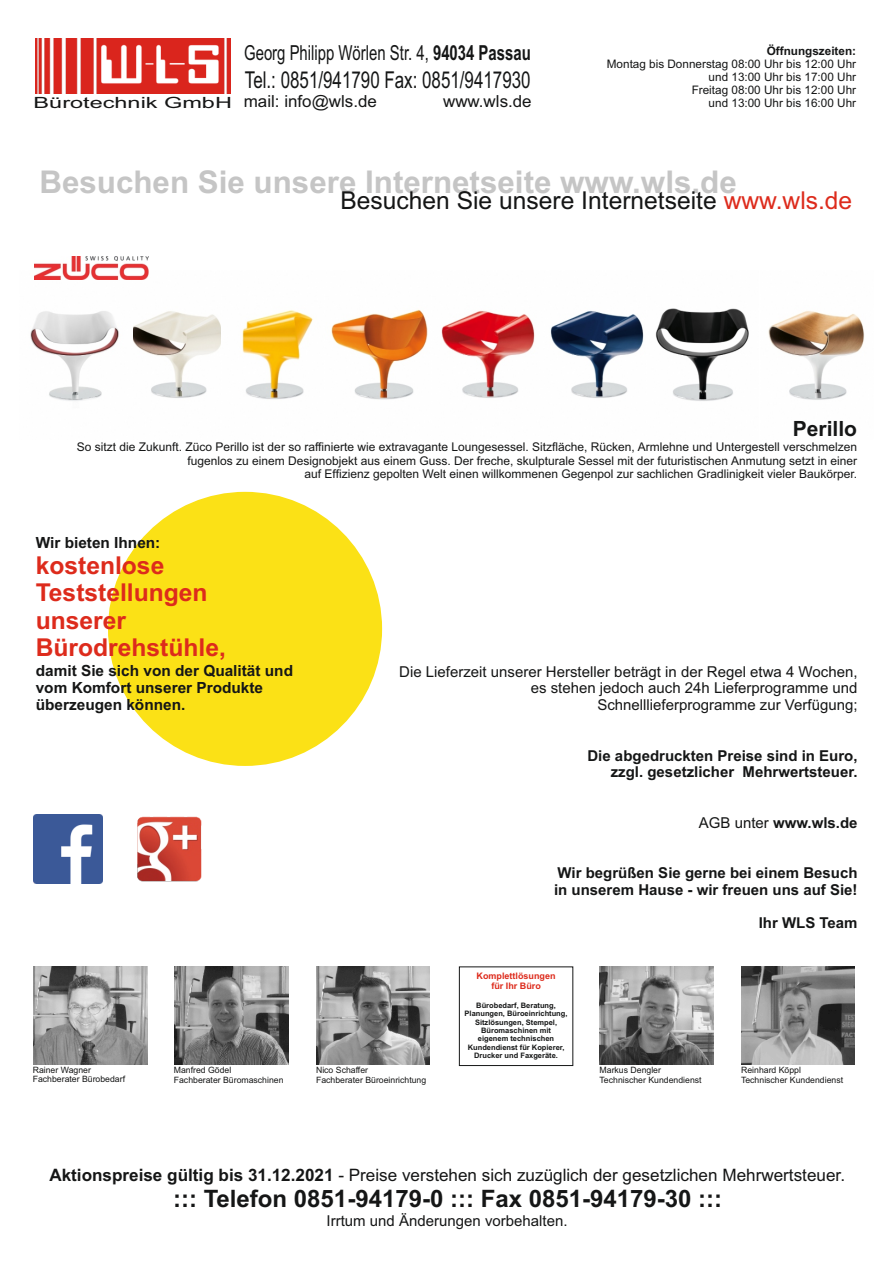
<style>
.page{position:relative;width:893px;height:1263px;background:#fff}
.page>*{position:absolute;margin:0;border:0;box-sizing:border-box;transform-origin:0 0}
.t1{font:700 31.35px "Arial";color:#c5c5c5}
.t2{font:700 24.6px/27.5px "Arial";color:#dd2b1c}
.t3{font:24.6px "Arial";color:#151616}
.t4{font:700 24px "Arial";color:#151616}
.t5{font:23.25px "Arial";color:#151616;scale:.73 1}
.t6{font:700 21px "Arial";color:#151616}
.t7{font:20.7px "Arial";color:#151616;scale:.72 1}
.t8{font:17.1px "Arial";color:#151616}
.t9{font:16.65px "Arial";color:#151616}
.t10{font:700 15.45px/17.2px "Arial";color:#151616}
.t11{font:15.45px "Arial";color:#151616;scale:1.52 1}
.t12{font:15px/16.8px "Arial";color:#151616;text-align:right}
.t13{font:700 15px/16.8px "Arial";color:#151616;text-align:right}
.t14{font:12px/13.4px "Arial";color:#151616;text-align:right}
.t15{font:11.7px/13px "Arial";color:#151616;text-align:right}
.t16{font:700 9px/10.1px "Arial";color:#dd2b1c;text-align:center}
.t17{font:8.7px/9.8px "Arial";color:#151616}
.t18{font:700 7.5px/8.4px "Arial";color:#151616;text-align:center}
.s1{font-weight:700}
.s2{color:#dd2b1c}
.s3{font-weight:400}
</style>
<div class="page">
<div style="left:108px;top:492px;width:274px;height:274px;background:#fbe116;border-radius:50%"></div>
<img style="left:550px;top:311px;width:94px;height:87px">
<img style="left:133px;top:271px;width:88px;height:127px">
<img style="left:242px;top:310px;width:71px;height:90px">
<img style="left:768px;top:311px;width:97px;height:89px">
<img style="left:331px;top:309px;width:97px;height:91px">
<img style="left:441px;top:310px;width:94px;height:88px">
<img style="left:30px;top:311px;width:89px;height:90px">
<img style="left:655px;top:308px;width:94px;height:93px">
<img style="left:175px;top:966px;width:113px;height:99px">
<img style="left:316px;top:966px;width:114px;height:99px">
<img style="left:34px;top:966px;width:113px;height:99px">
<img style="left:600px;top:966px;width:113px;height:99px">
<img style="left:741px;top:966px;width:114px;height:99px">
<img style="left:35px;top:39px;width:196px;height:55px">
<img style="left:34px;top:256px;width:114px;height:24px">
<img style="left:137px;top:816px;width:65px;height:66px">
<img style="left:34px;top:814px;width:69px;height:69px">
<div style="left:459px;top:967px;width:114px;height:99px;border:1px solid #151616"></div>
<p class="t11" style="left:34px;top:96px;width:132px">Bürotechnik GmbH</p>
<p class="t7" style="left:244px;top:45px;width:400px">Georg Philipp Wörlen Str. 4, <span class="s1">94034 Passau</span></p>
<p class="t5" style="left:245px;top:71px;width:393px">Tel.: 0851/941790 Fax: 0851/9417930</p>
<p class="t9" style="left:244px;top:95px;width:135px">mail: info@wls.de</p>
<p class="t9" style="left:443px;top:95px;width:90px">www.wls.de</p>
<p class="t15" style="left:607px;top:45px;width:251px"><span class="s1">Öffnungszeiten:<br></span>Montag bis Donnerstag 08:00 Uhr bis 12:00 Uhr und 13:00 Uhr bis 17:00 Uhr<br>Freitag 08:00 Uhr bis 12:00 Uhr<br>und 13:00 Uhr bis 16:00 Uhr</p>
<p class="t1" style="left:39px;top:170px;width:699px">Besuchen Sie unsere Internetseite www.wls.de</p>
<p class="t3" style="left:340px;top:191px;width:513px">Besuchen Sie unsere Internetseite <span class="s2">www.wls.de</span></p>
<p class="t6" style="left:793px;top:421px;width:66px">Perillo</p>
<p class="t14" style="left:77px;top:441px;width:782px">So sitzt die Zukunft. Züco Perillo ist der so raffinierte wie extravagante Loungesessel. Sitzfläche, Rücken, Armlehne und Untergestell verschmelzen fugenlos zu einem Designobjekt aus einem Guss. Der freche, skulpturale Sessel mit der futuristischen Anmutung setzt in einer<br>auf Effizienz gepolten Welt einen willkommenen Gegenpol zur sachlichen Gradlinigkeit vieler Baukörper.</p>
<p class="t10" style="left:36px;top:536px;width:126px">Wir bieten Ihnen:</p>
<p class="t2" style="left:36px;top:554px;width:192px">kostenlose<br>Teststellungen unserer<br>Bürodrehstühle,</p>
<p class="t10" style="left:36px;top:663px;width:259px">damit Sie sich von der Qualität und vom Komfort unserer Produkte überzeugen können.</p>
<p class="t12" style="left:399px;top:664px;width:460px">Die Lieferzeit unserer Hersteller beträgt in der Regel etwa 4 Wochen, es stehen jedoch auch 24h Lieferprogramme und<br>Schnelllieferprogramme zur Verfügung;</p>
<p class="t13" style="left:587px;top:748px;width:272px">Die abgedruckten Preise sind in Euro, zzgl. gesetzlicher Mehrwertsteuer.</p>
<p class="t13" style="left:699px;top:815px;width:160px"><span class="s3">AGB unter</span> www.wls.de</p>
<p class="t13" style="left:554px;top:865px;width:305px;text-align:left">Wir begrüßen Sie gerne bei einem Besuch in unserem Hause - wir freuen uns auf Sie!</p>
<p class="t13" style="left:759px;top:916px;width:100px">Ihr WLS Team</p>
<p class="t16" style="left:477px;top:972px;width:81px">Komplettlösungen für Ihr Büro</p>
<p class="t18" style="left:465px;top:1002px;width:104px">Bürobedarf, Beratung,<br>Planungen, Büroeinrichtung,<br>Sitzlösungen, Stempel,<br>Büromaschinen mit<br>eigenem technischen<br>Kundendienst für Kopierer,<br>Drucker und Faxgeräte.</p>
<p class="t17" style="left:33px;top:1065px;width:94px">Rainer Wagner<br>Fachberater Bürobedarf</p>
<p class="t17" style="left:174px;top:1066px;width:111px">Manfred Gödel<br>Fachberater Büromaschinen</p>
<p class="t17" style="left:316px;top:1066px;width:112px">Nico Schaffer<br>Fachberater Büroeinrichtung</p>
<p class="t17" style="left:600px;top:1066px;width:104px">Markus Dengler<br>Technischer Kundendienst</p>
<p class="t17" style="left:741px;top:1066px;width:104px">Reinhard Köppl<br>Technischer Kundendienst</p>
<p class="t8" style="left:49px;top:1168px;width:797px"><span class="s1">Aktionspreise gültig bis 31.12.2021</span> - Preise verstehen sich zuzüglich der gesetzlichen Mehrwertsteuer.</p>
<p class="t4" style="left:173px;top:1190px;width:551px">::: Telefon 0851-94179-0 ::: Fax 0851-94179-30 :::</p>
<p class="t12" style="left:327px;top:1213px;width:242px">Irrtum und Änderungen vorbehalten.</p>
</div>
